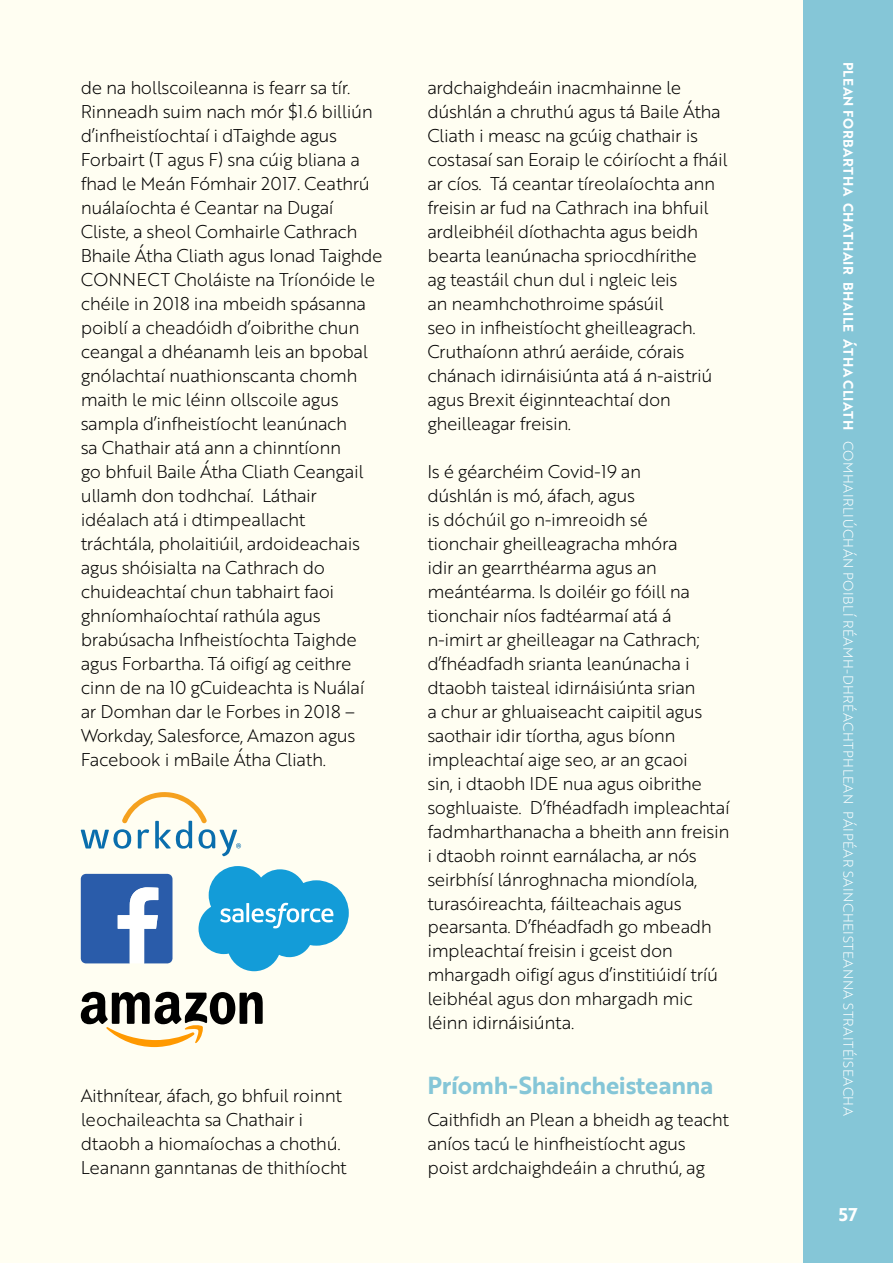
<style>
.page{position:relative;width:893px;height:1263px;background:#fffef2}
.page>*{position:absolute;margin:0;border:0;box-sizing:border-box;transform-origin:0 0}
.t1{font:24px "Brother 1816 Bold";letter-spacing:-.01em;color:#85c6d7}
.t2{font:18px/24px "Brother 1816 Light";letter-spacing:-.025em;color:#000}
.t3{font:18px "Brother 1816 Bold";color:#fff}
.t4{font:13.5px "Brother 1816 Light";letter-spacing:.04em;color:#fff}
.s1{font-family:"Brother 1816 Bold"}
</style>
<div class="page">
<svg style="left:81px;top:792px;width:160px;height:64px"></svg>
<svg style="left:81px;top:874px;width:91px;height:89px"></svg>
<svg style="left:199px;top:866px;width:150px;height:105px"></svg>
<hr style="left:246px;top:903px;width:3px;height:19px;background:#fff">
<svg style="left:81px;top:992px;width:182px;height:55px"></svg>
<div style="left:803px;top:0;width:90px;height:1263px;background:#85c6d7"></div>
<p class="t2" style="left:81px;top:75px;width:303px">de na hollscoileanna is fearr sa tír.<br>Rinneadh suim nach mór $1.6 billiún d’infheistíochtaí i dTaighde agus Forbairt (T agus F) sna cúig bliana a fhad le Meán Fómhair 2017. Ceathrú nuálaíochta é Ceantar na Dugaí Cliste, a sheol Comhairle Cathrach Bhaile Átha Cliath agus Ionad Taighde CONNECT Choláiste na Tríonóide le chéile in 2018 ina mbeidh spásanna poiblí a cheadóidh d’oibrithe chun ceangal a dhéanamh leis an bpobal gnólachtaí nuathionscanta chomh maith le mic léinn ollscoile agus sampla d’infheistíocht leanúnach<br>sa Chathair atá ann a chinntíonn<br>go bhfuil Baile Átha Cliath Ceangail ullamh don todhchaí. Láthair idéalach atá i dtimpeallacht tráchtála, pholaitiúil, ardoideachais agus shóisialta na Cathrach do chuideachtaí chun tabhairt faoi ghníomhaíochtaí rathúla agus brabúsacha Infheistíochta Taighde agus Forbartha. Tá oifigí ag ceithre cinn de na 10 gCuideachta is Nuálaí ar Domhan dar le Forbes in 2018 – Workday, Salesforce, Amazon agus Facebook i mBaile Átha Cliath.</p>
<p class="t2" style="left:81px;top:1082px;width:268px">Aithnítear, áfach, go bhfuil roinnt leochaileachta sa Chathair i dtaobh a hiomaíochas a chothú.<br>Leanann ganntanas de thithíocht</p>
<p class="t2" style="left:427px;top:74px;width:302px">ardchaighdeáin inacmhainne le dúshlán a chruthú agus tá Baile Átha Cliath i measc na gcúig chathair is costasaí san Eoraip le cóiríocht a fháil ar cíos. Tá ceantar tíreolaíochta ann freisin ar fud na Cathrach ina bhfuil ardleibhéil díothachta agus beidh bearta leanúnacha spriocdhírithe<br>ag teastáil chun dul i ngleic leis<br>an neamhchothroime spásúil<br>seo in infheistíocht gheilleagrach.<br>Cruthaíonn athrú aeráide, córais chánach idirnáisiúnta atá á n-aistriú agus Brexit éiginnteachtaí don gheilleagar freisin.</p>
<p class="t2" style="left:427px;top:458px;width:304px">Is é géarchéim Covid-19 an<br>dúshlán is mó, áfach, agus<br>is dóchúil go n-imreoidh sé<br>tionchair gheilleagracha mhóra<br>idir an gearrthéarma agus an meántéarma. Is doiléir go fóill na tionchair níos fadtéarmaí atá á n-imirt ar gheilleagar na Cathrach; d’fhéadfadh srianta leanúnacha i dtaobh taisteal idirnáisiúnta srian<br>a chur ar ghluaiseacht caipitil agus saothair idir tíortha, agus bíonn impleachtaí aige seo, ar an gcaoi<br>sin, i dtaobh IDE nua agus oibrithe soghluaiste. D’fhéadfadh impleachtaí fadmharthanacha a bheith ann freisin i dtaobh roinnt earnálacha, ar nós seirbhísí lánroghnacha miondíola, turasóireachta, fáilteachais agus pearsanta. D’fhéadfadh go mbeadh impleachtaí freisin i gceist don mhargadh oifigí agus d’institiúidí tríú leibhéal agus don mhargadh mic léinn idirnáisiúnta.</p>
<h1 class="t1" style="left:427px;top:1067px;width:287px">Príomh-Shaincheisteanna</h1>
<p class="t2" style="left:427px;top:1107px;width:303px">Caithfidh an Plean a bheidh ag teacht aníos tacú le hinfheistíocht agus poist ardchaighdeáin a chruthú, ag</p>
<p class="t4" style="left:858px;top:62px;width:1055px;rotate:90deg"><span class="s1">PLEAN FORBARTHA CHATHAIR BHAILE ÁTHA CLIATH</span> COMHAIRLIÚCHÁN POIBLÍ RÉAMH-DHRÉACHTPHLEAN PÁIPÉAR SAINCHEISTEANNA STRAITÉISEACHA</p>
<p class="t3" style="left:839px;top:1200px;width:21px">57</p>
</div>
